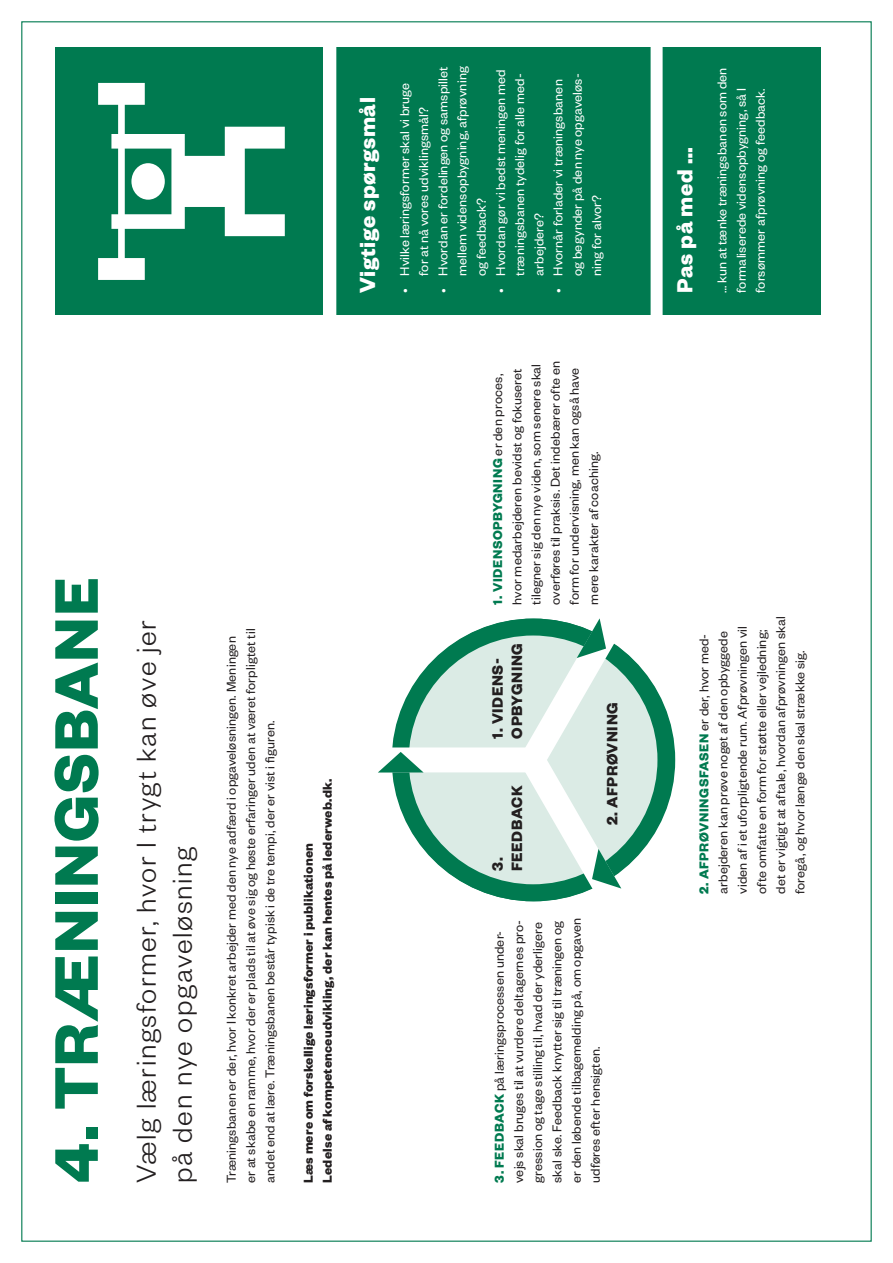
<style>
.page{position:relative;width:893px;height:1263px;background:#fff}
.page>*{position:absolute;margin:0;border:0;box-sizing:border-box;transform-origin:0 0}
.t1{font:700 67.5px "Founders Grotesk";letter-spacing:.02em;color:#007a50}
.t2{font:300 30px/36px "Founders Grotesk";letter-spacing:.055em;color:#231f20}
.t3{font:700 24px "Founders Grotesk";letter-spacing:.02em;color:#fff}
.t4{font:700 16.5px/19.2px "Founders Grotesk";letter-spacing:.035em;color:#231f20}
.t5{font:14.1px/19.2px "Founders Grotesk";letter-spacing:.01em;color:#231f20}
.t6{font:14.1px/19.2px "Founders Grotesk";letter-spacing:.01em;color:#fff}
.t7{font:700 14.1px/19.2px "Founders Grotesk";letter-spacing:.015em;color:#231f20}
.s1{font-weight:700;color:#007a50}
</style>
<div class="page">
<svg style="left:399px;top:626px;width:269px;height:268px;background:#badace"></svg>
<div style="left:392px;top:618px;width:282px;height:283px;border:17px solid #007a50;border-radius:50%"></div>
<div style="left:345px;top:747px;width:186px;height:25px;background:#fff"></div>
<svg style="left:378px;top:752px;width:45px;height:20px"></svg>
<svg style="left:499px;top:618px;width:161px;height:284px"></svg>
<div style="left:333px;top:47px;width:488px;height:268px;background:#007a50"></div>
<div style="left:55px;top:47px;width:268px;height:268px;background:#007a50"></div>
<svg style="left:98px;top:83px;width:187px;height:197px"></svg>
<div style="left:324px;top:36px;width:12px;height:291px;background:#fff"></div>
<div style="left:651px;top:36px;width:12px;height:291px;background:#fff"></div>
<h1 class="t1" style="left:33px;top:1183px;width:607px;rotate:-90deg">4. Træningsbane</h1>
<h3 class="t3" style="left:352px;top:293px;width:197px;rotate:-90deg">Vigtige spørgsmål</h3>
<p class="t6" style="left:433px;top:276px;width:211px;text-align:justify;text-indent:-17px;rotate:-90deg">• Hvordan er fordelingen og samspillet mellem vidensopbygning, afprøvning og feedback?</p>
<p class="t6" style="left:490px;top:276px;width:208px;text-indent:-17px;rotate:-90deg">• Hvordan gør vi bedst meningen med træningsbanen tydelig for alle med&shy;arbejdere?</p>
<p class="t6" style="left:548px;top:276px;width:204px;text-indent:-17px;rotate:-90deg">• Hvornår forlader vi træningsbanen og begynder på den nye opgaveløs&shy;ning for alvor?</p>
<p class="t6" style="left:394px;top:293px;width:211px;text-align:center;rotate:-90deg">• Hvilke læringsformer skal vi bruge for at nå vores udviklingsmål?</p>
<h2 class="t2" style="left:127px;top:1183px;width:564px;rotate:-90deg">Vælg læringsformer, hvor I trygt kan øve jer på den nye opgaveløsning</h2>
<p class="t5" style="left:221px;top:1183px;width:556px;rotate:-90deg">Træningsbanen er der, hvor I konkret arbejder med den nye adfærd i opgaveløsningen. Meningen er at skabe en ramme, hvor der er plads til at øve sig og høste erfaringer uden at været forpligtet til andet end at lære. Træningsbanen består typisk i de tre tempi, der er vist i figuren.</p>
<p class="t7" style="left:298px;top:1183px;width:406px;rotate:-90deg">Læs mere om forskellige læringsformer i publikationen<br>Ledelse af kompetenceudvikling, der kan hentes på lederweb.dk.</p>
<p class="t5" style="left:487px;top:604px;width:245px;rotate:-90deg"><span class="s1">1. Vidensopbygning</span> er den proces, hvor medarbejderen bevidst og fokuseret tilegner sig den nye viden, som senere skal overføres til praksis. Det indebærer ofte en form for undervisning, men kan også have mere karakter af coaching.</p>
<p class="t4" style="left:487px;top:738px;width:97px;rotate:-90deg">1. videns&shy;opbygning</p>
<p class="t4" style="left:487px;top:871px;width:87px;rotate:-90deg">3. feedback</p>
<p class="t4" style="left:602px;top:825px;width:125px;rotate:-90deg">2. afprøvning</p>
<p class="t5" style="left:489px;top:1183px;width:267px;rotate:-90deg"><span class="s1">3. Feedback</span> på læringsprocessen under&shy;vejs skal bruges til at vurdere deltagernes pro&shy;gression og tage stilling til, hvad der yderligere skal ske. Feedback knytter sig til træningen og er den løbende tilbagemelding på, om opgaven udføres efter hensigten.</p>
<h3 class="t3" style="left:670px;top:293px;width:147px;rotate:-90deg">Pas på med …</h3>
<p class="t6" style="left:712px;top:293px;width:227px;rotate:-90deg">… kun at tænke træningsbanen som den formaliserede vidensopbygning, så I forsømmer afprøvning og feedback.</p>
<p class="t5" style="left:694px;top:894px;width:279px;rotate:-90deg"><span class="s1">2. Afprøvningsfasen</span> er der, hvor med&shy;arbejderen kan prøve noget af den opbyggede viden af i et uforpligtende rum. Afprøvningen vil ofte omfatte en form for støtte eller vejledning; det er vigtigt at aftale, hvordan afprøvningen skal foregå, og hvor længe den skal strække sig.</p>
</div>
